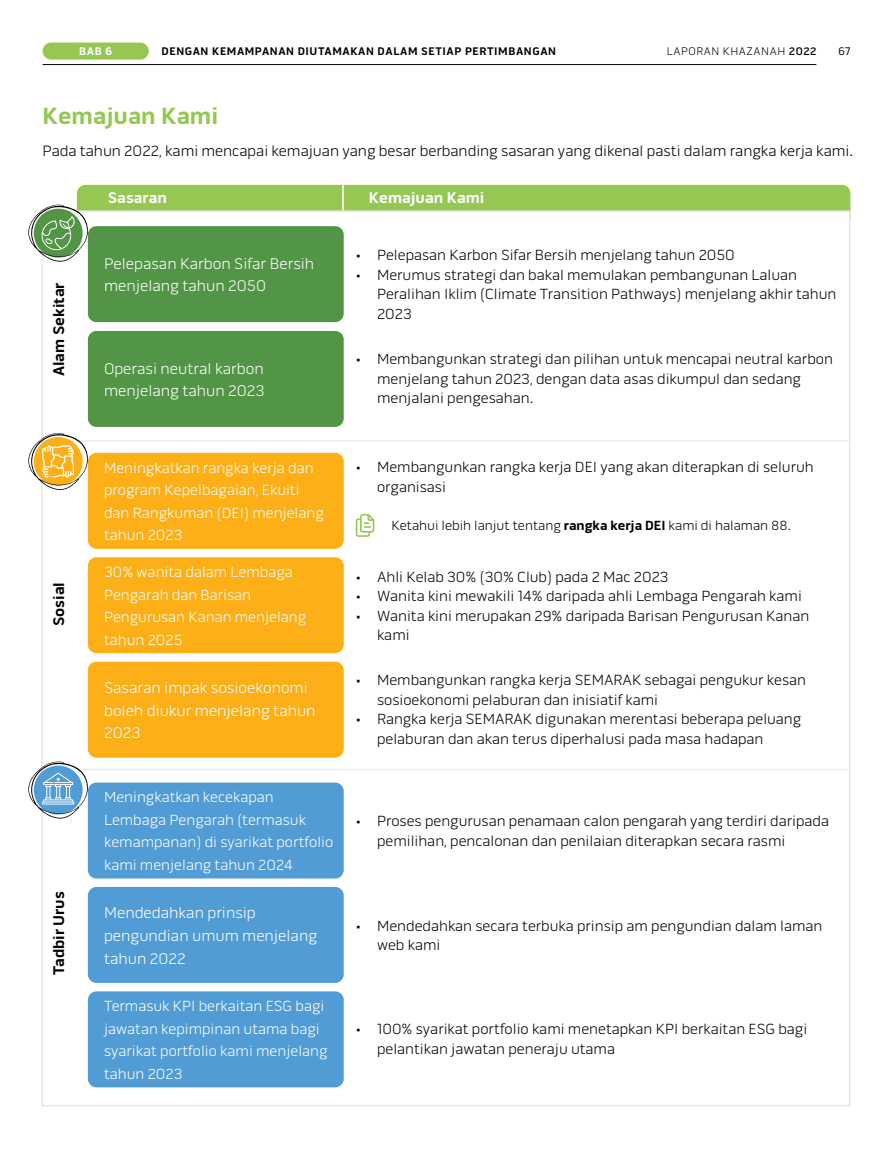
<style>
.page{position:relative;width:893px;height:1149px;background:#fff}
.page>*{position:absolute;margin:0;border:0;box-sizing:border-box;transform-origin:0 0}
.t1{font:700 24px "Pill Gothic 600 mg";color:#96c753}
.t2{font:300 15.75px/22.5px "Pill Gothic 600 mg";color:#fff}
.t3{font:700 15.75px "Pill Gothic 600 mg";color:#000}
.t4{font:700 15.75px "Pill Gothic 600 mg";color:#fff}
.t5{font:300 15.3px "Pill Gothic 600 mg";color:#000}
.t6{font:300 15px/19.5px "Pill Gothic 600 mg";color:#000}
.t7{font:300 15px/22.5px "Pill Gothic 600 mg";color:#fff}
.t8{font:300 13.5px "Pill Gothic 600 mg";color:#000}
.t9{font:700 11.25px "Pill Gothic 600 mg";letter-spacing:.05em;color:#000}
.t10{font:300 11.25px "Pill Gothic 600 mg";letter-spacing:.05em;color:#000}
.t11{font:700 11.25px "Pill Gothic 600 mg";color:#fff}
.t12{font:11.25px "Pill Gothic 600 mg";color:#000}
.s1{font-weight:500}
.s2{font-weight:700}
</style>
<div class="page">
<hr style="left:43px;top:64px;width:773px;height:1px;background:#000">
<div style="left:43px;top:43px;width:106px;height:17px;background:#96c753;border-radius:9px"></div>
<div style="left:77px;top:185px;width:773px;height:40px;background:#96c753;border-radius:9px"></div>
<hr style="left:342px;top:184px;width:2px;height:26px;background:#fff">
<div style="left:41px;top:210px;width:809px;height:896px;background:#fff;border:2px solid #e6e7e8"></div>
<svg style="left:28px;top:204px;width:61px;height:57px"></svg>
<hr style="left:42px;top:440px;width:808px;height:1px;background:#ebebec">
<hr style="left:42px;top:768px;width:808px;height:2px;background:#ebebec">
<div style="left:88px;top:452px;width:256px;height:96px;background:#fcaf17;border-radius:9px"></div>
<div style="left:88px;top:557px;width:256px;height:96px;background:#fcaf17;border-radius:9px"></div>
<div style="left:88px;top:661px;width:256px;height:96px;background:#fcaf17;border-radius:9px"></div>
<div style="left:88px;top:226px;width:256px;height:96px;background:#529546;border-radius:9px"></div>
<div style="left:88px;top:782px;width:256px;height:96px;background:#519cd5;border-radius:9px"></div>
<div style="left:88px;top:886px;width:256px;height:96px;background:#519cd5;border-radius:9px"></div>
<div style="left:88px;top:991px;width:256px;height:95px;background:#519cd5;border-radius:9px"></div>
<svg style="left:28px;top:433px;width:61px;height:57px"></svg>
<svg style="left:28px;top:761px;width:61px;height:57px"></svg>
<div style="left:88px;top:331px;width:256px;height:96px;background:#529546;border-radius:9px"></div>
<svg style="left:356px;top:513px;width:18px;height:23px"></svg>
<p class="t11" style="left:79px;top:45px;width:34px">BAB 6</p>
<p class="t9" style="left:162px;top:45px;width:396px">DENGAN KEMAMPANAN DIUTAMAKAN DALAM SETIAP PERTIMBANGAN</p>
<p class="t10" style="left:667px;top:45px;width:151px">LAPORAN KHAZANAH <span class="s1">2022</span></p>
<p class="t12" style="left:839px;top:45px;width:13px">67</p>
<h1 class="t1" style="left:43px;top:102px;width:177px">Kemajuan Kami</h1>
<p class="t5" style="left:43px;top:142px;width:812px">Pada tahun 2022, kami mencapai kemajuan yang besar berbanding sasaran yang dikenal pasti dalam rangka kerja kami.</p>
<p class="t3" style="left:49px;top:376px;width:95px;rotate:-90deg">Alam Sekitar</p>
<p class="t3" style="left:49px;top:626px;width:46px;rotate:-90deg">Sosial</p>
<p class="t3" style="left:49px;top:974px;width:85px;rotate:-90deg">Tadbir Urus</p>
<p class="t4" style="left:108px;top:188px;width:60px">Sasaran</p>
<p class="t4" style="left:369px;top:188px;width:117px">Kemajuan Kami</p>
<p class="t2" style="left:104px;top:252px;width:212px">Pelepasan Karbon Sifar Bersih menjelang tahun 2050</p>
<p class="t2" style="left:104px;top:357px;width:162px">Operasi neutral karbon menjelang tahun 2023</p>
<p class="t7" style="left:104px;top:456px;width:221px">Meningkatkan rangka kerja dan program Kepelbagaian, Ekuiti dan Rangkuman (DEI) menjelang tahun 2023</p>
<p class="t7" style="left:104px;top:560px;width:204px">30% wanita dalam Lembaga<br>Pengarah dan Barisan<br>Pengurusan Kanan menjelang tahun 2025</p>
<p class="t2" style="left:104px;top:676px;width:213px">Sasaran impak sosioekonomi boleh diukur menjelang tahun<br>2023</p>
<p class="t7" style="left:104px;top:785px;width:231px">Meningkatkan kecekapan<br>Lembaga Pengarah (termasuk kemampanan) di syarikat portfolio kami menjelang tahun 2024</p>
<p class="t2" style="left:104px;top:901px;width:215px">Mendedahkan prinsip pengundian umum menjelang tahun 2022</p>
<p class="t7" style="left:104px;top:994px;width:225px">Termasuk KPI berkaitan ESG bagi jawatan kepimpinan utama bagi syarikat portfolio kami menjelang tahun 2023</p>
<p class="t6" style="left:356px;top:245px;width:381px">• Pelepasan Karbon Sifar Bersih menjelang tahun 2050</p>
<p class="t6" style="left:377px;top:265px;width:461px;text-indent:-21px">• Merumus strategi dan bakal memulakan pembangunan Laluan<br>Peralihan Iklim (Climate Transition Pathways) menjelang akhir tahun<br>2023</p>
<p class="t6" style="left:377px;top:349px;width:457px;text-indent:-21px">• Membangunkan strategi dan pilihan untuk mencapai neutral karbon menjelang tahun 2023, dengan data asas dikumpul dan sedang menjalani pengesahan.</p>
<p class="t6" style="left:377px;top:457px;width:438px;text-indent:-21px">• Membangunkan rangka kerja DEI yang akan diterapkan di seluruh organisasi</p>
<p class="t8" style="left:391px;top:518px;width:401px">Ketahui lebih lanjut tentang <span class="s2">rangka kerja DEI</span> kami di halaman 88.</p>
<p class="t6" style="left:356px;top:566px;width:314px">• Ahli Kelab 30% (30% Club) pada 2 Mac 2023</p>
<p class="t6" style="left:356px;top:586px;width:448px">• Wanita kini mewakili 14% daripada ahli Lembaga Pengarah kami</p>
<p class="t6" style="left:377px;top:605px;width:434px;text-indent:-21px">• Wanita kini merupakan 29% daripada Barisan Pengurusan Kanan kami</p>
<p class="t6" style="left:377px;top:670px;width:430px;text-indent:-21px">• Membangunkan rangka kerja SEMARAK sebagai pengukur kesan sosioekonomi pelaburan dan inisiatif kami</p>
<p class="t6" style="left:377px;top:709px;width:426px;text-indent:-21px">• Rangka kerja SEMARAK digunakan merentasi beberapa peluang pelaburan dan akan terus diperhalusi pada masa hadapan</p>
<p class="t6" style="left:377px;top:811px;width:453px;text-indent:-21px">• Proses pengurusan penamaan calon pengarah yang terdiri daripada pemilihan, pencalonan dan penilaian diterapkan secara rasmi</p>
<p class="t6" style="left:377px;top:915px;width:447px;text-indent:-21px">• Mendedahkan secara terbuka prinsip am pengundian dalam laman web kami</p>
<p class="t6" style="left:377px;top:1019px;width:432px;text-indent:-21px">• 100% syarikat portfolio kami menetapkan KPI berkaitan ESG bagi pelantikan jawatan peneraju utama</p>
</div>
